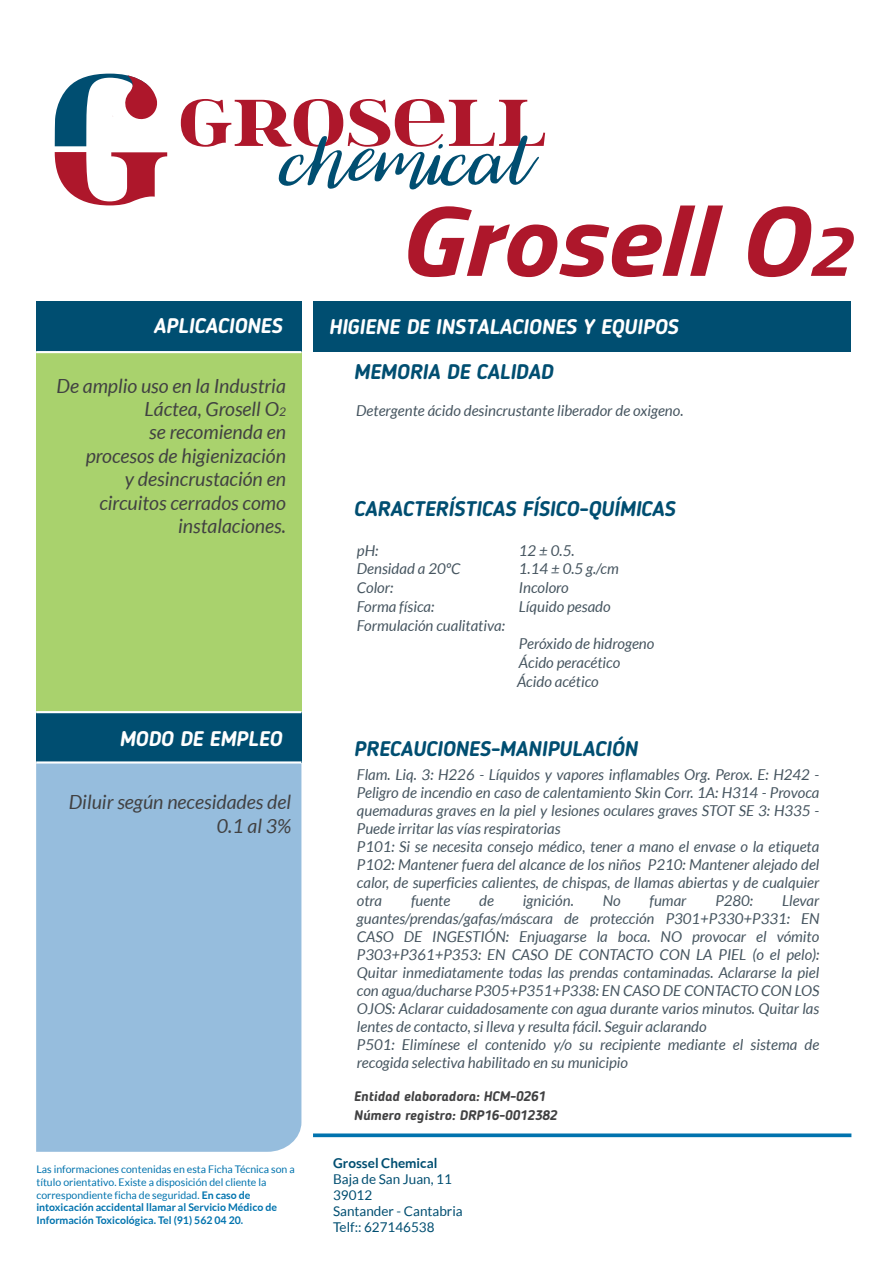
<style>
.page{position:relative;width:893px;height:1263px;background:#fff}
.page>*{position:absolute;margin:0;border:0;box-sizing:border-box;transform-origin:0 0}
.t1{font:italic 700 100.5px "Titillium";letter-spacing:.005em;color:#ae172b;scale:1.11 1}
.t2{font:italic 700 21px "Blogger Sans";color:#004e71}
.t3{font:italic 700 21px "Blogger Sans";color:#fff}
.t4{font:italic 19.5px/23.4px "Lato";color:#414142;text-align:right}
.t5{font:italic 15px/18px "Lato";color:#465560}
.t6{font:italic 700 13.8px/19px "Blogger Sans";color:#414142}
.t7{font:13.5px/16.2px "Lato";color:#004e71}
.t8{font:700 13.5px "Lato";color:#004e71}
.t9{font:10.5px/12.6px "Lato";color:#0073ae}
.s1{font-size:12px}
.s2{font-weight:700}
.s3{font-size:72px}
</style>
<div class="page">
<div style="left:313px;top:302px;width:537px;height:50px;background:#004e71"></div>
<div style="left:36px;top:349px;width:265px;height:363px;background:#a9d26d"></div>
<div style="left:36px;top:763px;width:265px;height:389px;background:#96bddd"></div>
<div style="left:36px;top:302px;width:265px;height:50px;background:#004e71"></div>
<hr style="left:36px;top:351px;width:265px;height:2px;background:#fff">
<svg style="left:313px;top:1133px;width:538px;height:4px;background:#1f84b7"></svg>
<div style="left:36px;top:712px;width:265px;height:50px;background:#004e71"></div>
<hr style="left:36px;top:761px;width:265px;height:2px;background:#fff">
<hr style="left:36px;top:711px;width:265px;height:2px;background:#fff">
<svg style="left:181px;top:99px;width:364px;height:91px"></svg>
<svg style="left:55px;top:74px;width:112px;height:131px"></svg>
<h2 class="t3" style="left:154px;top:313px;width:130px">APLICACIONES</h2>
<h3 class="t4" style="left:57px;top:374px;width:231px">De amplio uso en la Industria<br>Láctea, Grosell O<span class="s1">2<br></span>se recomienda en<br>procesos de higienización<br>y desincrustación en circuitos cerrados como instalaciones.</h3>
<h2 class="t3" style="left:119px;top:726px;width:164px">MODO DE EMPLEO</h2>
<h3 class="t4" style="left:69px;top:791px;width:224px">Diluir según necesidades del<br>0.1 al 3%</h3>
<p class="t9" style="left:36px;top:1163px;width:260px">Las informaciones contenidas en esta Ficha Técnica son a título orientativo. Existe a disposición del cliente la correspondiente ficha de seguridad. <span class="s2">En caso de intoxicación accidental llamar al Servicio Médico de Información Toxicológica. Tel (91) 562 04 20.</span></p>
<h1 class="t1" style="left:397px;top:162px;width:410px">Grosell O<span class="s3">2</span></h1>
<h2 class="t3" style="left:329px;top:314px;width:351px">HIGIENE DE INSTALACIONES Y EQUIPOS</h2>
<h2 class="t2" style="left:354px;top:359px;width:201px">MEMORIA DE CALIDAD</h2>
<p class="t5" style="left:356px;top:402px;width:329px">Detergente ácido desincrustante liberador de oxigeno.</p>
<h2 class="t2" style="left:354px;top:496px;width:323px">CARACTERÍSTICAS FÍSICO-QUÍMICAS</h2>
<p class="t5" style="left:357px;top:542px;width:23px">pH:</p>
<p class="t5" style="left:519px;top:542px;width:57px">12 ± 0.5.</p>
<p class="t5" style="left:357px;top:560px;width:105px">Densidad a 20ºC</p>
<p class="t5" style="left:519px;top:560px;width:102px">1.14 ± 0.5 g./cm</p>
<p class="t5" style="left:357px;top:579px;width:38px">Color:</p>
<p class="t5" style="left:519px;top:579px;width:51px">Incoloro</p>
<p class="t5" style="left:357px;top:598px;width:79px">Forma física:</p>
<p class="t5" style="left:519px;top:598px;width:93px">Líquido pesado</p>
<p class="t5" style="left:357px;top:617px;width:149px">Formulación cualitativa:</p>
<p class="t5" style="left:517px;top:635px;width:139px;line-height:18.8px">Peróxido de hidrogeno<br>Ácido peracético<br>Ácido acético</p>
<h2 class="t2" style="left:354px;top:735px;width:285px">PRECAUCIONES-MANIPULACIÓN</h2>
<p class="t5" style="left:357px;top:765px;width:464px">Flam. Liq. 3: H226 - Líquidos y vapores inflamables Org. Perox. E: H242 - Peligro de incendio en caso de calentamiento Skin Corr. 1A: H314 - Provoca quemaduras graves en la piel y lesiones oculares graves STOT SE 3: H335 - Puede irritar las vías respiratorias<br>P101: Si se necesita consejo médico, tener a mano el envase o la etiqueta P102: Mantener fuera del alcance de los niños P210: Mantener alejado del calor, de superficies calientes, de chispas, de llamas abiertas y de cualquier otra</p>
<p class="t5" style="left:357px;top:891px;width:464px;text-indent:425px">Llevar guantes/prendas/gafas/máscara de protección P301+P330+P331: EN CASO DE INGESTIÓN: Enjuagarse la boca. NO provocar el vómito P303+P361+P353: EN CASO DE CONTACTO CON LA PIEL (o el pelo):<br>Quitar inmediatamente todas las prendas contaminadas. Aclararse la piel con agua/ducharse P305+P351+P338: EN CASO DE CONTACTO CON LOS OJOS: Aclarar cuidadosamente con agua durante varios minutos. Quitar las lentes de contacto, si lleva y resulta fácil. Seguir aclarando<br>P501: Elimínese el contenido y/o su recipiente mediante el sistema de recogida selectiva habilitado en su municipio</p>
<p class="t5" style="left:411px;top:891px;width:41px">fuente</p>
<p class="t5" style="left:479px;top:891px;width:16px">de</p>
<p class="t5" style="left:523px;top:891px;width:53px">ignición.</p>
<p class="t5" style="left:603px;top:891px;width:19px">No</p>
<p class="t5" style="left:649px;top:891px;width:39px">fumar</p>
<p class="t5" style="left:715px;top:891px;width:39px">P280:</p>
<p class="t6" style="left:354px;top:1087px;width:205px">Entidad elaboradora: HCM-0261<br>Número registro: DRP16-0012382</p>
<p class="t8" style="left:333px;top:1155px;width:106px">Grossel Chemical</p>
<p class="t7" style="left:333px;top:1171px;width:131px">Baja de San Juan, 11<br>39012<br>Santander - Cantabria<br>Telf:: 627146538</p>
</div>
